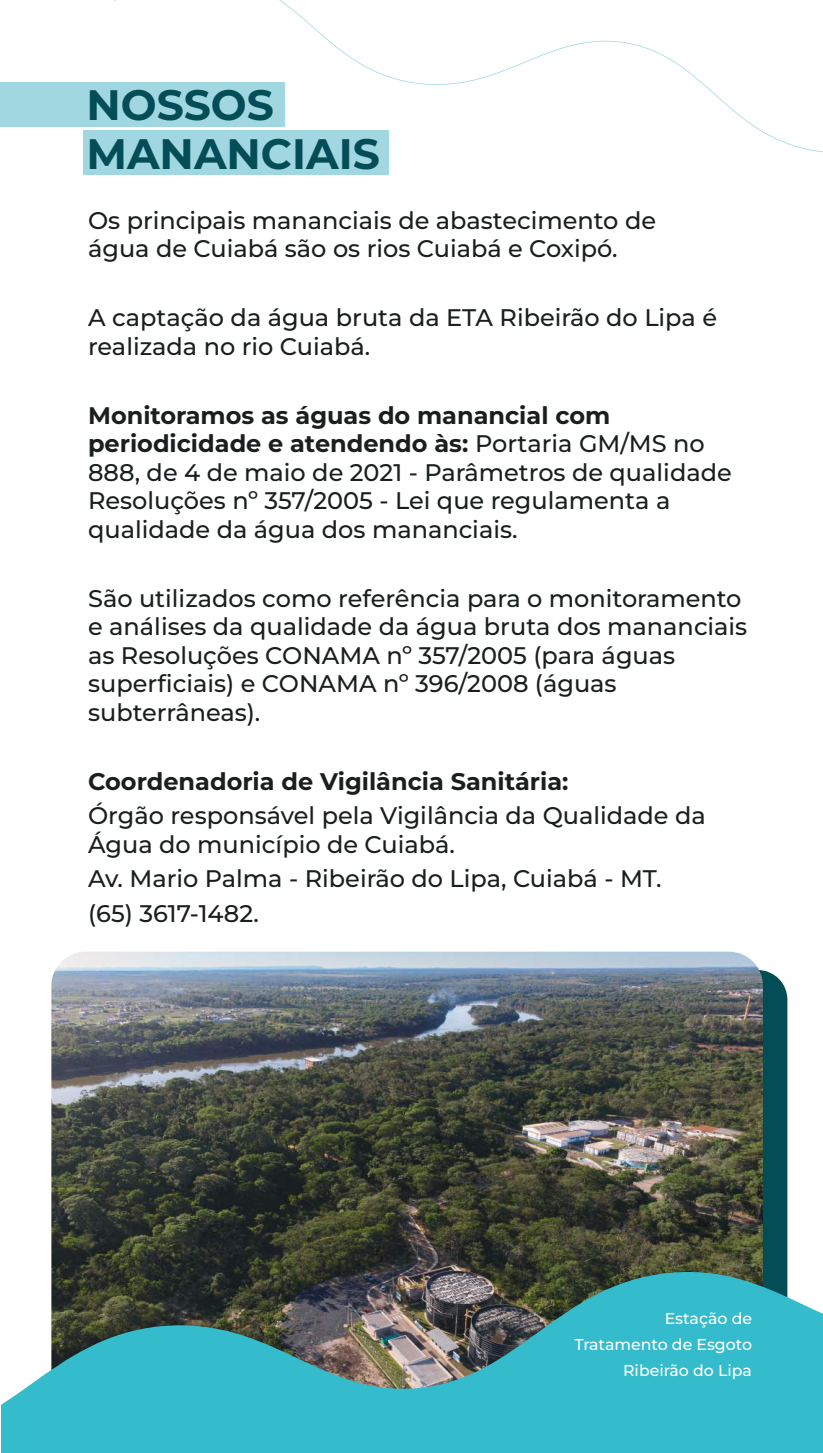
<style>
.page{position:relative;width:823px;height:1453px;background:#fff}
.page>*{position:absolute;margin:0;border:0;box-sizing:border-box;transform-origin:0 0}
.t1{font:700 42.53px/49.2px "Montserrat";color:#034d56}
.t2{font:500 24px/28.5px "Montserrat";color:#191e1e}
.t3{font:700 24px "Montserrat";color:#191e1e}
.t4{font:500 15.75px/26px "Montserrat";color:#fff;text-align:right}
.s1{font-weight:700}
</style>
<div class="page">
<div style="left:763px;top:970px;width:24px;height:249px;background:#034d56"></div>
<img style="left:51px;top:951px;width:712px;height:268px">
<svg style="left:1px;top:1219px;width:822px;height:234px;background:#498e91"></svg>
<div style="left:0;top:83px;width:284px;height:44px;background:#a1d7e0"></div>
<div style="left:84px;top:130px;width:305px;height:45px;background:#a1d7e0"></div>
<svg style="left:115px;top:0;width:708px;height:153px"></svg>
<h1 class="t1" style="left:86px;top:79px;width:295px">NOSSOS<br>MANANCIAIS</h1>
<p class="t2" style="left:88px;top:205px;width:569px">Os principais mananciais de abastecimento de água de Cuiabá são os rios Cuiabá e Coxipó.</p>
<p class="t2" style="left:88px;top:303px;width:630px">A captação da água bruta da ETA Ribeirão do Lipa é realizada no rio Cuiabá.</p>
<p class="t2" style="left:88px;top:400px;width:645px"><span class="s1">Monitoramos as águas do manancial com periodicidade e atendendo às:</span> Portaria GM/MS no 888, de 4 de maio de 2021 - Parâmetros de qualidade Resoluções nº 357/2005 - Lei que regulamenta a qualidade da água dos mananciais.</p>
<p class="t2" style="left:88px;top:583px;width:661px">São utilizados como referência para o monitoramento e análises da qualidade da água bruta dos mananciais as Resoluções CONAMA nº 357/2005 (para águas superficiais) e CONAMA nº 396/2008 (águas subterrâneas).</p>
<p class="t3" style="left:88px;top:765px;width:482px">Coordenadoria de Vigilância Sanitária:</p>
<p class="t2" style="left:88px;top:801px;width:619px">Órgão responsável pela Vigilância da Qualidade da<br>Água do município de Cuiabá.</p>
<p class="t2" style="left:88px;top:861px;width:575px;line-height:34.5px">Av. Mario Palma - Ribeirão do Lipa, Cuiabá - MT. (65) 3617-1482.</p>
<p class="t4" style="left:574px;top:1304px;width:179px">Estação de<br>Tratamento de Esgoto<br>Ribeirão do Lipa</p>
</div>
